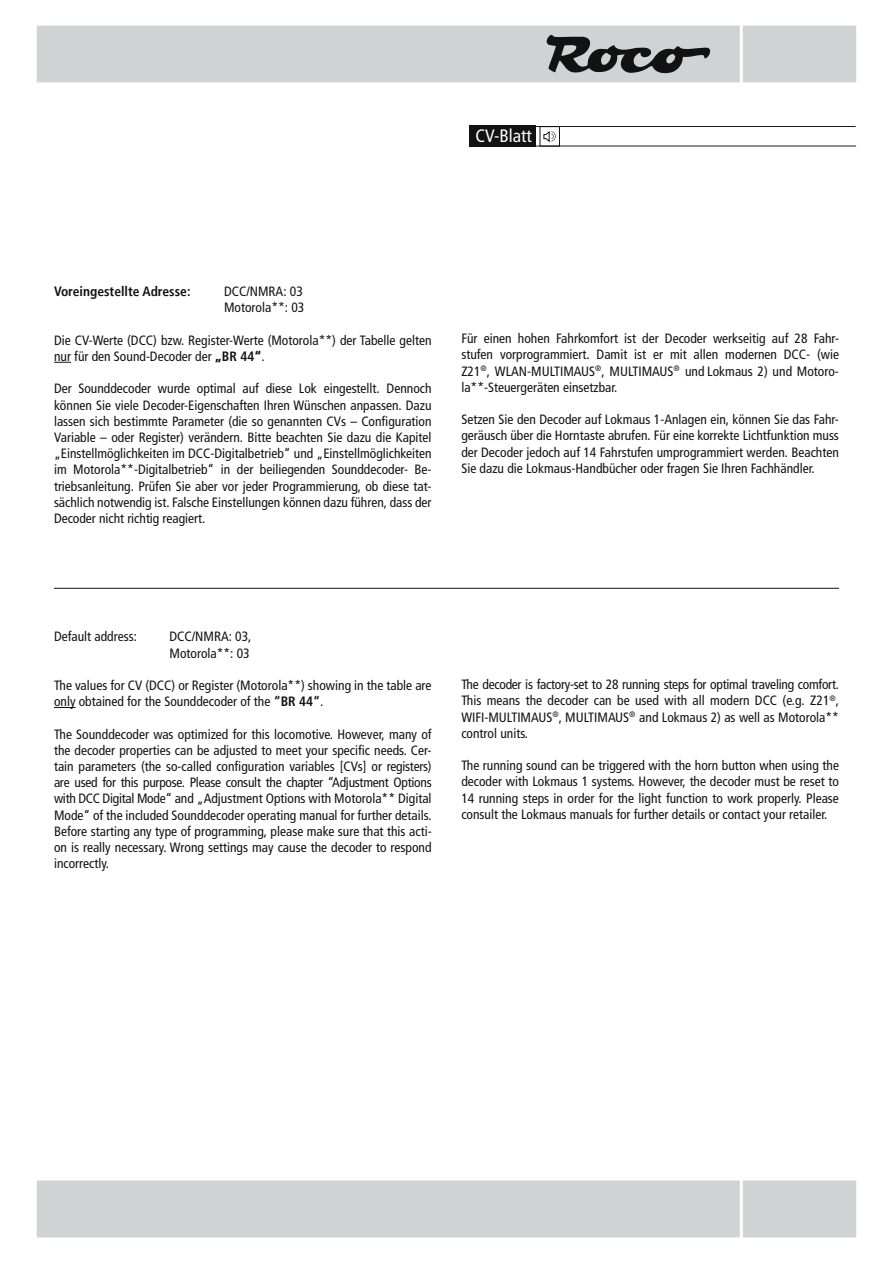
<style>
.page{position:relative;width:893px;height:1263px;background:#fff}
.page>*{position:absolute;margin:0;border:0;box-sizing:border-box;transform-origin:0 0}
.t1{font:condensed 18px "Frutiger LT";color:#fff}
.t2{font:condensed 13.5px/16.2px "Frutiger LT";color:#111211;text-align:justify}
.t3{font:700 condensed 13.5px "Frutiger LT";color:#111211}
.s1{font-weight:900}
.s2{font-weight:700}
</style>
<div class="page">
<div style="left:37px;top:26px;width:819px;height:56px;background:#d0d2d3"></div>
<div style="left:37px;top:1180px;width:819px;height:57px;background:#d0d2d3"></div>
<hr style="left:740px;top:20px;width:3px;height:63px;background:#fff">
<svg style="left:547px;top:35px;width:163px;height:38px"></svg>
<hr style="left:740px;top:1177px;width:3px;height:63px;background:#fff">
<svg style="left:54px;top:362px;width:17px;height:1px"></svg>
<svg style="left:54px;top:707px;width:22px;height:1px"></svg>
<div style="left:469px;top:125px;width:67px;height:22px;background:#111211"></div>
<hr style="left:470px;top:126px;width:386px;height:1px;background:#111211">
<hr style="left:470px;top:146px;width:386px;height:1px;background:#111211">
<div style="left:540px;top:126px;width:20px;height:20px;border:1px solid #111211"></div>
<svg style="left:543px;top:131px;width:13px;height:12px"></svg>
<hr style="left:54px;top:588px;width:785px;height:1px;background:#111211">
<h1 class="t1" style="left:475px;top:125px;width:58px">CV-Blatt</h1>
<p class="t3" style="left:54px;top:283px;width:138px">Voreingestellte Adresse:</p>
<p class="t2" style="left:224px;top:283px;width:82px">DCC/NMRA: 03<br>Motorola**: 03</p>
<p class="t2" style="left:54px;top:332px;width:379px">Die CV-Werte (DCC) bzw. Register-Werte (Motorola**) der Tabelle gelten nur für den Sound-Decoder der <span class="s1">„</span><span class="s2">BR 44</span><span class="s1">“</span>.</p>
<p class="t2" style="left:54px;top:381px;width:379px">Der Sounddecoder wurde optimal auf diese Lok eingestellt. Dennoch können Sie viele Decoder-Eigenschaften Ihren Wünschen anpassen. Dazu lassen sich bestimmte Parameter (die so genannten CVs – Configuration Variable – oder Register) verändern. Bitte beachten Sie dazu die Kapitel „Einstellmöglichkeiten im DCC-Digitalbetrieb“ und „Einstellmöglichkeiten im Motorola**-Digitalbetrieb“ in der beiliegenden Sounddecoder- Be&shy;triebsanleitung. Prüfen Sie aber vor jeder Programmierung, ob diese tat&shy;sächlich notwendig ist. Falsche Einstellungen können dazu führen, dass der Decoder nicht richtig reagiert.</p>
<p class="t2" style="left:461px;top:330px;width:379px">Für einen hohen Fahrkomfort ist der Decoder werkseitig auf 28 Fahr&shy;stufen vorprogrammiert. Damit ist er mit allen modernen DCC- (wie Z21<sup>®</sup>, WLAN-MULTIMAUS<sup>®</sup>, MULTIMAUS<sup>®</sup> und Lokmaus 2) und Motoro&shy;la**-Steuergeräten einsetzbar.</p>
<p class="t2" style="left:461px;top:411px;width:379px">Setzen Sie den Decoder auf Lokmaus 1-Anlagen ein, können Sie das Fahr&shy;geräusch über die Horntaste abrufen. Für eine korrekte Lichtfunktion muss der Decoder jedoch auf 14 Fahrstufen umprogrammiert werden. Beachten Sie dazu die Lokmaus-Handbücher oder fragen Sie Ihren Fachhändler.</p>
<p class="t2" style="left:54px;top:629px;width:84px">Default address:</p>
<p class="t2" style="left:170px;top:629px;width:83px">DCC/NMRA: 03,<br>Motorola**: 03</p>
<p class="t2" style="left:54px;top:677px;width:379px">The values for CV (DCC) or Register (Motorola**) showing in the table are only obtained for the Sounddecoder of the <span class="s2">“BR 44“</span>.</p>
<p class="t2" style="left:54px;top:726px;width:379px">The Sounddecoder was optimized for this locomotive. However, many of the decoder properties can be adjusted to meet your specific needs. Cer&shy;tain parameters (the so-called configuration variables [CVs] or registers) are used for this purpose. Please consult the chapter “Adjustment Options with DCC Digital Mode“ and „Adjustment Options with Motorola** Digital Mode“ of the included Sounddecoder operating manual for further details.<br>Before starting any type of programming, please make sure that this acti&shy;on is really necessary. Wrong settings may cause the decoder to respond incorrectly.</p>
<p class="t2" style="left:461px;top:676px;width:379px">The decoder is factory-set to 28 running steps for optimal traveling comfort.<br>This means the decoder can be used with all modern DCC (e.g. Z21<sup>®</sup>, WIFI-MULTIMAUS<sup>®</sup>, MULTIMAUS<sup>®</sup> and Lokmaus 2) as well as Motorola** control units.</p>
<p class="t2" style="left:461px;top:757px;width:379px">The running sound can be triggered with the horn button when using the decoder with Lokmaus 1 systems. However, the decoder must be reset to 14 running steps in order for the light function to work properly. Please consult the Lokmaus manuals for further details or contact your retailer.</p>
</div>
